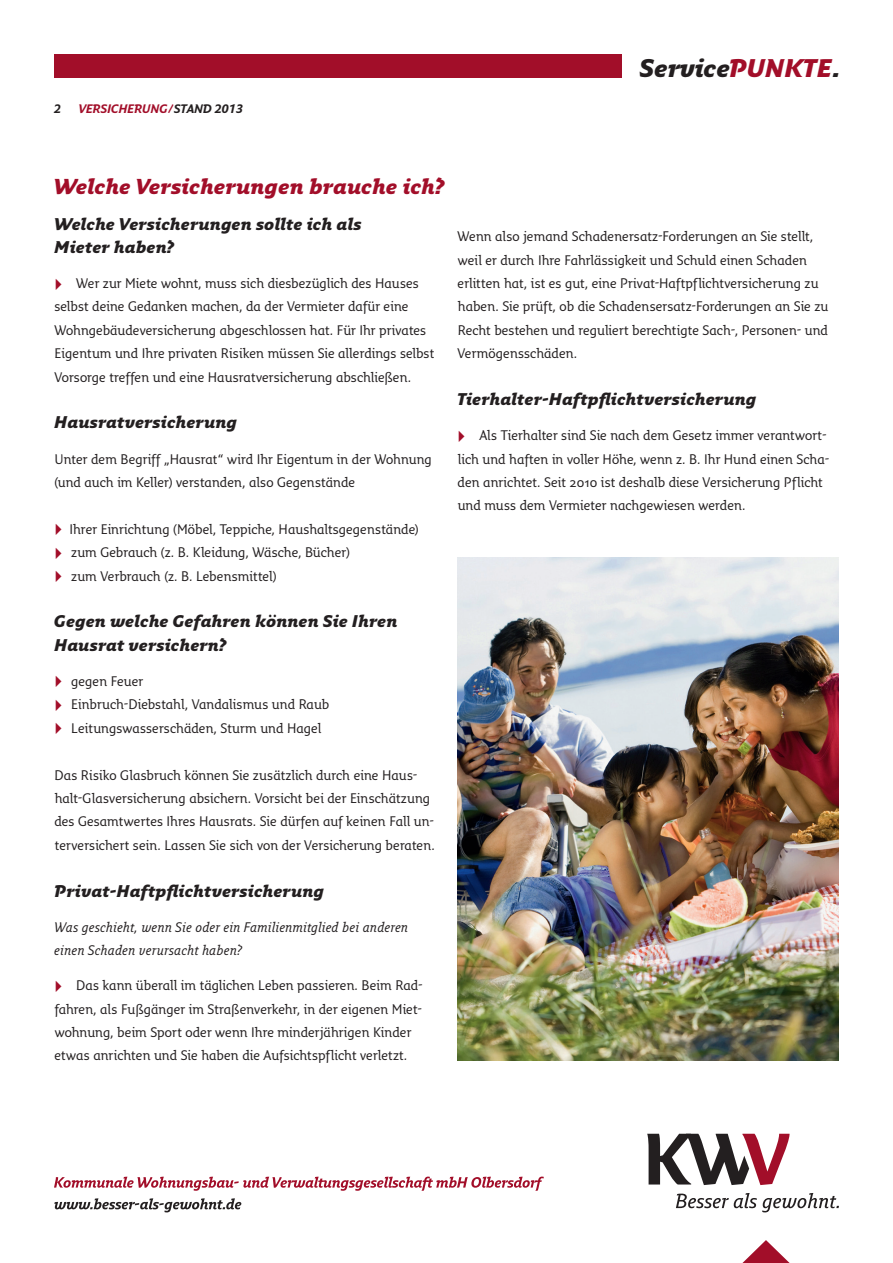
<style>
.page{position:relative;width:893px;height:1263px;background:#fff}
.page>*{position:absolute;margin:0;border:0;box-sizing:border-box;transform-origin:0 0}
.t1{font:italic 900 24.9px "Fresco Inf Sans";color:#231f20}
.t2{font:italic 900 21px "Fresco Inf Sans";letter-spacing:.015em;color:#a20e29}
.t3{font:italic 900 16.5px/23.4px "Fresco Inf Sans";letter-spacing:.02em;color:#231f20}
.t4{font:13.5px/23.4px "Fresco Inf Sans";color:#231f20}
.t5{font:italic 13.5px/23.4px "Fresco Inf Sans";letter-spacing:.015em;color:#231f20}
.t6{font:italic 700 12px "Fresco Inf Sans LF";color:#a20e29}
.t7{font:italic 700 12px "Fresco Inf Sans LF";color:#231f20}
.s1{color:#231f20}
.s2{color:#a20e29}
</style>
<div class="page">
<svg style="left:742px;top:1240px;width:48px;height:23px"></svg>
<svg style="left:54px;top:1198px;width:187px;height:14px"></svg>
<svg style="left:54px;top:1176px;width:490px;height:15px"></svg>
<svg style="left:647px;top:1134px;width:142px;height:51px"></svg>
<svg style="left:676px;top:1193px;width:163px;height:19px"></svg>
<div style="left:54px;top:54px;width:568px;height:23px;background:#a20e29"></div>
<img style="left:457px;top:557px;width:382px;height:503px">
<p class="t7" style="left:54px;top:101px;width:9px">2</p>
<p class="t6" style="left:79px;top:101px;width:166px">VERSICHERUNG/<span class="s1">STAND 2013</span></p>
<h1 class="t1" style="left:640px;top:53px;width:201px">Service<span class="s2">PUNKTE</span>.</h1>
<h2 class="t2" style="left:54px;top:174px;width:392px">Welche Versicherungen brauche ich?</h2>
<p class="t3" style="left:54px;top:212px;width:308px">Welche Versicherungen sollte ich als<br>Mieter haben?</p>
<p class="t4" style="left:54px;top:271px;width:381px;text-indent:-5px"><span class="s2">✔</span> Wer zur Miete wohnt, muss sich diesbezüglich des Hauses selbst deine Gedanken machen, da der Vermieter dafür eine Wohngebäudeversicherung abgeschlossen hat. Für Ihr privates Eigentum und Ihre privaten Risiken müssen Sie allerdings selbst Vorsorge treffen und eine Hausratversicherung abschließen.</p>
<p class="t3" style="left:55px;top:410px;width:184px">Hausratversicherung</p>
<p class="t4" style="left:54px;top:447px;width:379px">Unter dem Begriff „Hausrat“ wird Ihr Eigentum in der Wohnung (und auch im Keller) verstanden, also Gegenstände</p>
<p class="t4" style="left:49px;top:517px;width:371px"><span class="s2">✔</span> Ihrer Einrichtung (Möbel, Teppiche, Haushaltsgegenstände)</p>
<p class="t4" style="left:49px;top:540px;width:302px"><span class="s2">✔</span> zum Gebrauch (z. B. Kleidung, Wäsche, Bücher)</p>
<p class="t4" style="left:49px;top:564px;width:229px"><span class="s2">✔</span> zum Verbrauch (z. B. Lebensmittel)</p>
<p class="t3" style="left:54px;top:609px;width:344px">Gegen welche Gefahren können Sie Ihren<br>Hausrat versichern?</p>
<p class="t4" style="left:49px;top:669px;width:96px"><span class="s2">✔</span> gegen Feuer</p>
<p class="t4" style="left:49px;top:693px;width:282px"><span class="s2">✔</span> Einbruch-Diebstahl, Vandalismus und Raub</p>
<p class="t4" style="left:49px;top:716px;width:274px"><span class="s2">✔</span> Leitungswasserschäden, Sturm und Hagel</p>
<p class="t4" style="left:54px;top:763px;width:382px">Das Risiko Glasbruch können Sie zusätzlich durch eine Haus&shy;halt-Glasversicherung absichern. Vorsicht bei der Einschätzung des Gesamtwertes Ihres Hausrats. Sie dürfen auf keinen Fall un&shy;terversichert sein. Lassen Sie sich von der Versicherung beraten.</p>
<p class="t3" style="left:55px;top:878px;width:271px">Privat-Haftpflichtversicherung</p>
<p class="t5" style="left:54px;top:915px;width:355px">Was geschieht, wenn Sie oder ein Familienmitglied bei anderen einen Schaden verursacht haben?</p>
<p class="t4" style="left:55px;top:973px;width:370px;text-indent:-5px"><span class="s2">✔</span> Das kann überall im täglichen Leben passieren. Beim Rad&shy;fahren, als Fußgänger im Straßenverkehr, in der eigenen Miet&shy;wohnung, beim Sport oder wenn Ihre minderjährigen Kinder etwas anrichten und Sie haben die Aufsichtspflicht verletzt.</p>
<p class="t4" style="left:457px;top:225px;width:372px">Wenn also jemand Schadenersatz-Forderungen an Sie stellt, weil er durch Ihre Fahrlässigkeit und Schuld einen Schaden erlitten hat, ist es gut, eine Privat-Haftpflichtversicherung zu haben. Sie prüft, ob die Schadensersatz-Forderungen an Sie zu Recht bestehen und reguliert berechtigte Sach-, Personen- und Vermögensschäden.</p>
<p class="t3" style="left:457px;top:387px;width:301px">Tierhalter-Haftpflichtversicherung</p>
<p class="t4" style="left:458px;top:423px;width:373px;text-indent:-5px"><span class="s2">✔</span> Als Tierhalter sind Sie nach dem Gesetz immer verantwort&shy;lich und haften in voller Höhe, wenn z. B. Ihr Hund einen Scha&shy;den anrichtet. Seit 2010 ist deshalb diese Versicherung Pflicht und muss dem Vermieter nachgewiesen werden.</p>
</div>
